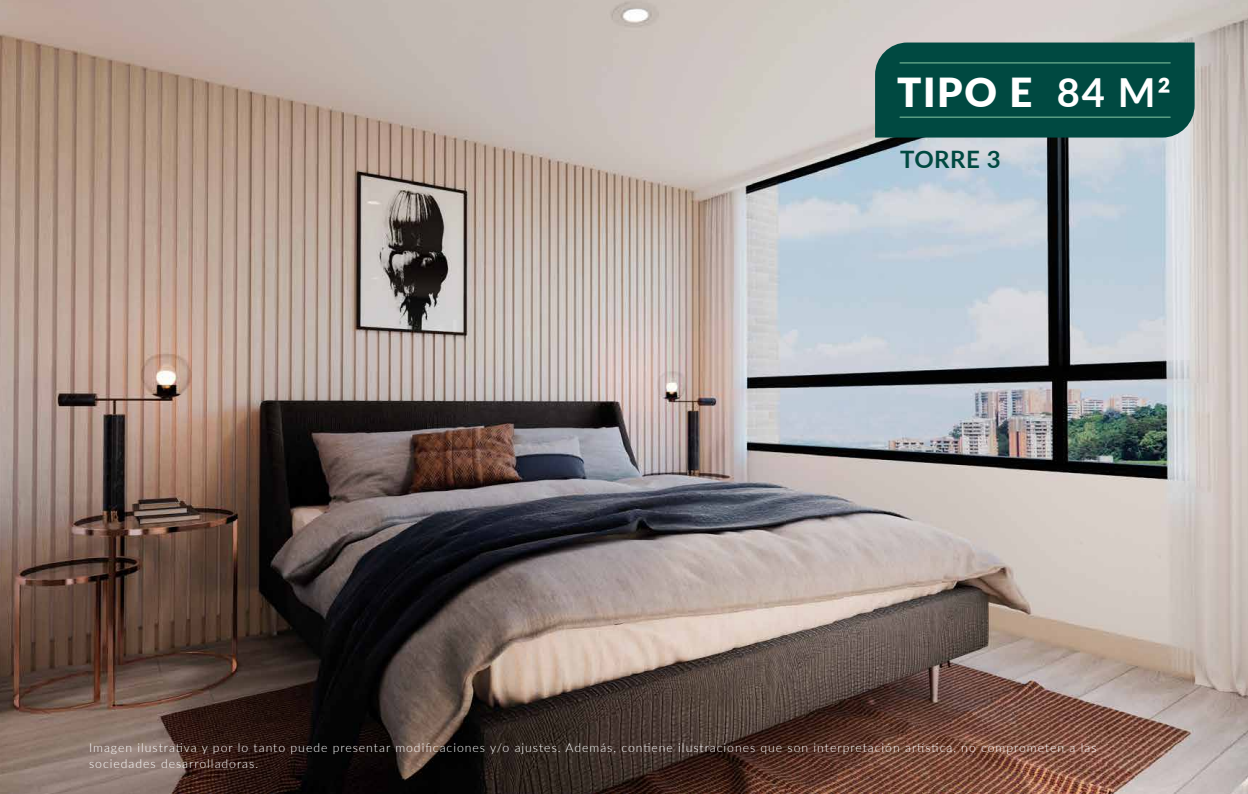
<style>
.page{position:relative;width:1248px;height:794px;background:#fff}
.page>*{position:absolute;margin:0;border:0;box-sizing:border-box;transform-origin:0 0}
.t1{font:900 40px "Lato";color:#fff}
.t2{font:700 24px "Lato";letter-spacing:.02em;color:#004941}
.t3{font:300 12.2px/15.3px "Lato";letter-spacing:.08em;color:#fff}
.s1{font-weight:700}
</style>
<div class="page">
<img style="left:0;top:0;width:1247px;height:794px">
<div style="left:875px;top:43px;width:319px;height:95px;background:#004941"></div>
<hr style="left:899px;top:62px;width:270px;height:1px;background:#6eb192">
<hr style="left:899px;top:117px;width:270px;height:1px;background:#6eb192">
<h1 class="t1" style="left:897px;top:62px;width:275px">TIPO E <span class="s1">84 M2</span></h1>
<h2 class="t2" style="left:899px;top:141px;width:102px">TORRE 3</h2>
<p class="t3" style="left:89px;top:740px;width:1008px">Imagen ilustrativa y por lo tanto puede presentar modificaciones y/o ajustes. Además, contiene ilustraciones que son interpretación artística, no comprometen a las sociedades desarrolladoras.</p>
</div>
